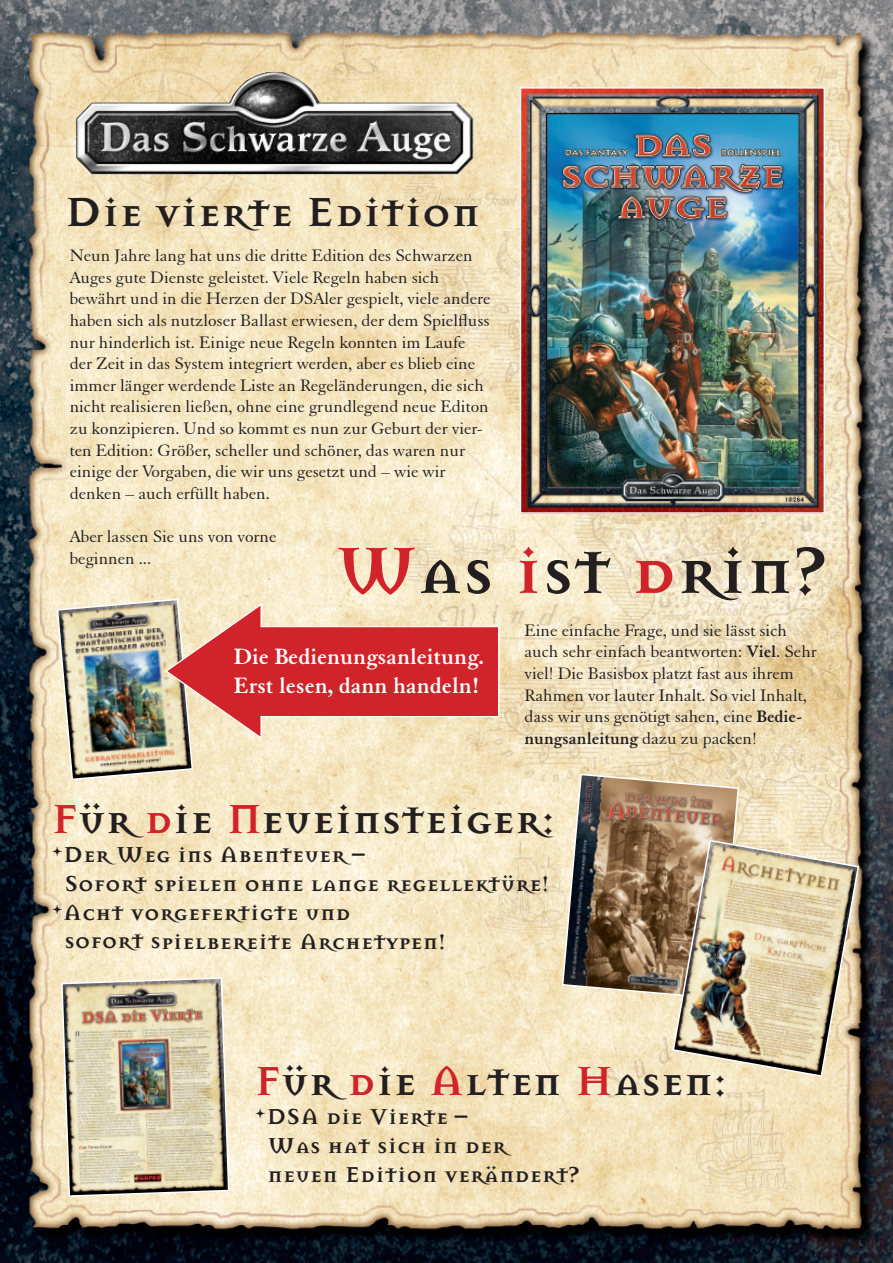
<style>
.page{position:relative;width:893px;height:1263px;background:#fff}
.page>*{position:absolute;margin:0;border:0;box-sizing:border-box;transform-origin:0 0}
.t1{font:700 72px "Mason";color:#231f20}
.t2{font:700 45px "Mason";color:#231f20}
.t3{font:700 24px/28.8px "Mason";color:#231f20}
.t4{font:700 24px/28.8px "Elegant Garamond BT";color:#fff}
.t5{font:18px/21.6px "Elegant Garamond BT";color:#231f20}
.s1{color:#d1232a}
.s2{font-weight:700}
</style>
<div class="page">
<img style="left:0;top:0;width:893px;height:1263px">
<img style="left:523px;top:90px;width:299px;height:421px">
<div style="left:520px;top:87px;width:305px;height:427px;border:2px solid #fff"></div>
<img style="left:561px;top:773px;width:299px;height:305px">
<img style="left:60px;top:976px;width:170px;height:221px">
<img style="left:76px;top:72px;width:397px;height:102px">
<img style="left:56px;top:598px;width:443px;height:183px">
<svg style="left:164px;top:603px;width:336px;height:137px;background:#dd7168"></svg>
<p class="t2" style="left:64px;top:184px;width:418px">Die vierte Edition</p>
<p class="t5" style="left:70px;top:244px;width:422px">Neun Jahre lang hat uns die dritte Edition des Schwarzen Auges gute Dienste geleistet. Viele Regeln haben sich bewährt und in die Herzen der DSAler gespielt, viele andere haben sich als nutzloser Ballast erwiesen, der dem Spielfluss nur hinderlich ist. Einige neue Regeln konnten im Laufe der Zeit in das System integriert werden, aber es blieb eine immer länger werdende Liste an Regeländerungen, die sich nicht realisieren ließen, ohne eine grundlegend neue Editon zu konzipieren. Und so kommt es nun zur Geburt der vier&shy;ten Edition: Größer, scheller und schöner, das waren nur einige der Vorgaben, die wir uns gesetzt und – wie wir denken – auch erfüllt haben.</p>
<p class="t5" style="left:70px;top:525px;width:208px">Aber lassen Sie uns von vorne beginnen ...</p>
<p class="t1" style="left:335px;top:526px;width:493px"><span class="s1">W</span>as <span class="s1">i</span>st <span class="s1">d</span>rin?</p>
<p class="t4" style="left:234px;top:641px;width:251px">Die Bedienungsanleitung.<br>Erst lesen, dann handeln!</p>
<p class="t5" style="left:524px;top:619px;width:294px">Eine einfache Frage, und sie lässt sich auch sehr einfach beantworten: <span class="s2">Viel</span>. Sehr viel! Die Basisbox platzt fast aus ihrem Rahmen vor lauter Inhalt. So viel Inhalt, dass wir uns genötigt sahen, eine <span class="s2">Bedie&shy;nungsanleitung</span> dazu zu packen!</p>
<p class="t2" style="left:51px;top:791px;width:507px"><span class="s1">F</span>ür <span class="s1">d</span>ie <span class="s1">N</span>eueinsteiger:</p>
<p class="t3" style="left:51px;top:839px;width:315px">*Der Weg ins Abenteuer –</p>
<p class="t3" style="left:64px;top:868px;width:487px">Sofort spielen ohne lange regellektüre!</p>
<p class="t3" style="left:51px;top:897px;width:301px">*Acht vorgefertigte und</p>
<p class="t3" style="left:64px;top:926px;width:384px">sofort spielbereite Archetypen!</p>
<p class="t2" style="left:254px;top:1053px;width:476px"><span class="s1">F</span>ür <span class="s1">d</span>ie <span class="s1">A</span>lten <span class="s1">H</span>asen:</p>
<p class="t3" style="left:268px;top:1101px;width:313px;text-indent:-13px">*DSA die Vierte –<br>Was hat sich in der neuen Edition verändert?</p>
</div>
